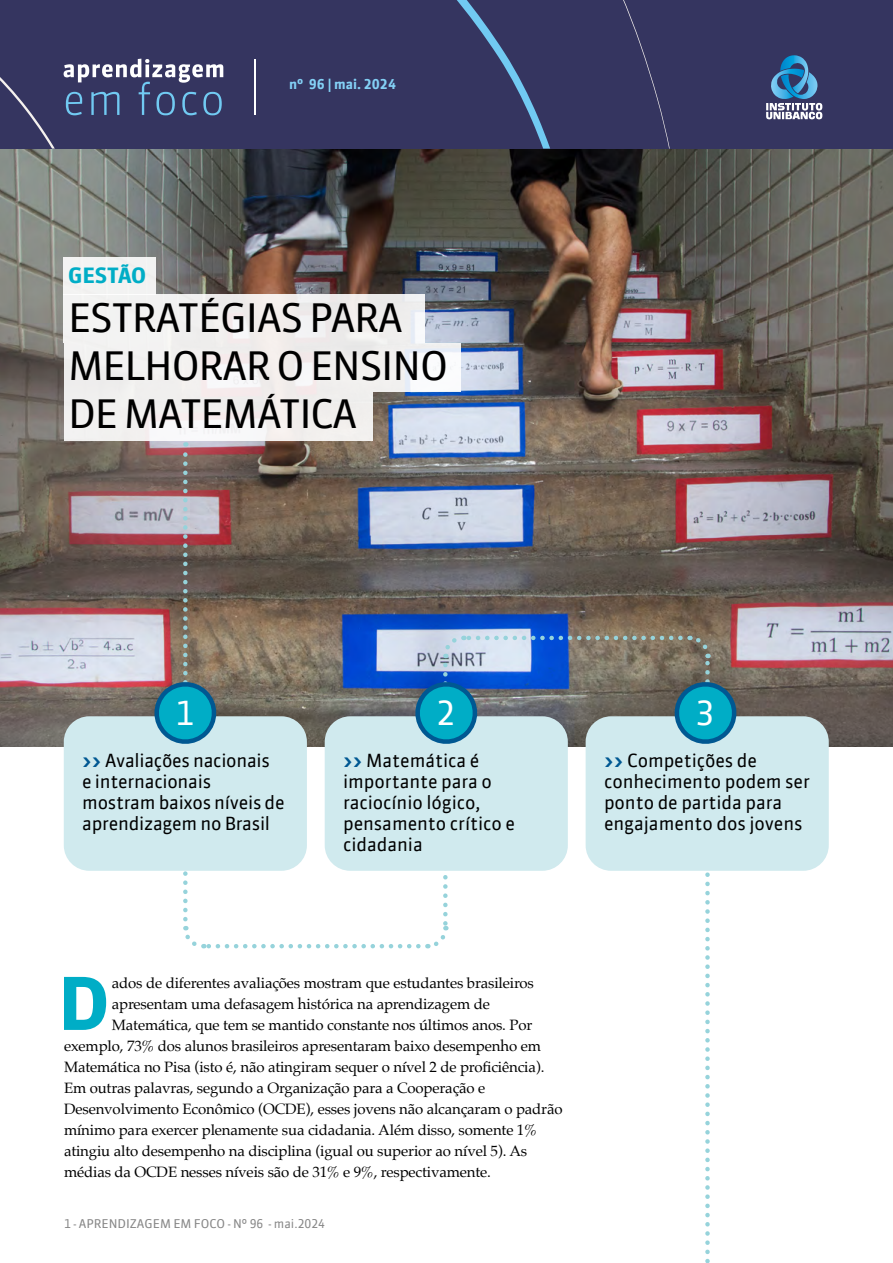
<style>
.page{position:relative;width:893px;height:1263px;background:#fff}
.page>*{position:absolute;margin:0;border:0;box-sizing:border-box;transform-origin:0 0}
.t1{font:700 72.3px "Sanuk Offc";color:#00adc6}
.t2{font:39px/48px "Sanuk Offc";letter-spacing:-.03em;color:#000}
.t3{font:33px "Sanuk Offc";color:#fff}
.t4{font:700 21px "Sanuk Offc";letter-spacing:-.01em;color:#00adc6}
.t5{font:18px/21px "Sanuk Offc";letter-spacing:-.005em;color:#000}
.t6{font:15px "Palatino";letter-spacing:-.01em;color:#000}
.t7{font:700 13.5px "Sanuk Offc";color:#83d0f5}
.t8{font:12px "Sanuk Offc";color:#878787}
.s1{font-weight:700;color:#005892}
</style>
<div class="page">
<img style="left:0;top:149px;width:893px;height:597px">
<div style="left:64px;top:716px;width:243px;height:155px;background:#d0eaee;border-radius:26px"></div>
<div style="left:586px;top:716px;width:243px;height:155px;background:#d0eaee;border-radius:26px"></div>
<svg style="left:148px;top:442px;width:595px;height:821px"></svg>
<div style="left:64px;top:343px;width:396px;height:49px;background:linear-gradient(to right,#f1eeed,#f4f3f4)"></div>
<div style="left:64px;top:294px;width:361px;height:49px;background:#f2f0ee"></div>
<div style="left:64px;top:257px;width:92px;height:37px;background:#f2f3f2"></div>
<div style="left:64px;top:392px;width:308px;height:48px;background:#f2efee"></div>
<div style="left:0;top:0;width:893px;height:149px;background:#353560"></div>
<svg style="left:766px;top:55px;width:56px;height:64px"></svg>
<hr style="left:255px;top:59px;width:1px;height:56px;background:#fff">
<svg style="left:64px;top:59px;width:159px;height:56px"></svg>
<svg style="left:457px;top:0;width:93px;height:149px"></svg>
<svg style="left:0;top:77px;width:55px;height:72px"></svg>
<svg style="left:623px;top:0;width:47px;height:149px"></svg>
<h3 class="t4" style="left:68px;top:262px;width:80px">GESTÃO</h3>
<p class="t7" style="left:289px;top:76px;width:108px">nº 96 | mai. 2024</p>
<h2 class="t2" style="left:68px;top:294px;width:381px">ESTRATÉGIAS PARA<br>MELHORAR O ENSINO<br>DE MATEMÁTICA</h2>
<h3 class="t3" style="left:175px;top:693px;width:20px">1</h3>
<p class="t5" style="left:82px;top:750px;width:204px"><span class="s1">&gt;&gt;</span> Avaliações nacionais<br>e internacionais mostram baixos níveis de aprendizagem no Brasil</p>
<h3 class="t3" style="left:436px;top:693px;width:20px">2</h3>
<p class="t5" style="left:343px;top:750px;width:173px"><span class="s1">&gt;&gt;</span> Matemática é importante para o raciocínio lógico, pensamento crítico e cidadania</p>
<h3 class="t3" style="left:696px;top:693px;width:20px">3</h3>
<p class="t5" style="left:604px;top:750px;width:207px"><span class="s1">&gt;&gt;</span> Competições de conhecimento podem ser ponto de partida para engajamento dos jovens</p>
<h1 class="t1" style="left:58px;top:959px;width:53px">D</h1>
<p class="t6" style="left:112px;top:970px;width:424px">ados de diferentes avaliações mostram que estudantes brasileiros</p>
<p class="t6" style="left:112px;top:991px;width:380px">apresentam uma defasagem histórica na aprendizagem de</p>
<p class="t6" style="left:112px;top:1012px;width:422px">Matemática, que tem se mantido constante nos últimos anos. Por</p>
<p class="t6" style="left:64px;top:1033px;width:478px">exemplo, 73% dos alunos brasileiros apresentaram baixo desempenho em</p>
<p class="t6" style="left:64px;top:1054px;width:482px">Matemática no Pisa (isto é, não atingiram sequer o nível 2 de proficiência).</p>
<p class="t6" style="left:64px;top:1075px;width:423px">Em outras palavras, segundo a Organização para a Cooperação e</p>
<p class="t6" style="left:64px;top:1096px;width:500px">Desenvolvimento Econômico (OCDE), esses jovens não alcançaram o padrão</p>
<p class="t6" style="left:64px;top:1117px;width:474px">mínimo para exercer plenamente sua cidadania. Além disso, somente 1%</p>
<p class="t6" style="left:64px;top:1138px;width:465px">atingiu alto desempenho na disciplina (igual ou superior ao nível 5). As</p>
<p class="t6" style="left:64px;top:1159px;width:428px">médias da OCDE nesses níveis são de 31% e 9%, respectivamente.</p>
<p class="t8" style="left:64px;top:1216px;width:263px">1 - APRENDIZAGEM EM FOCO - Nº 96 - mai.2024</p>
</div>
